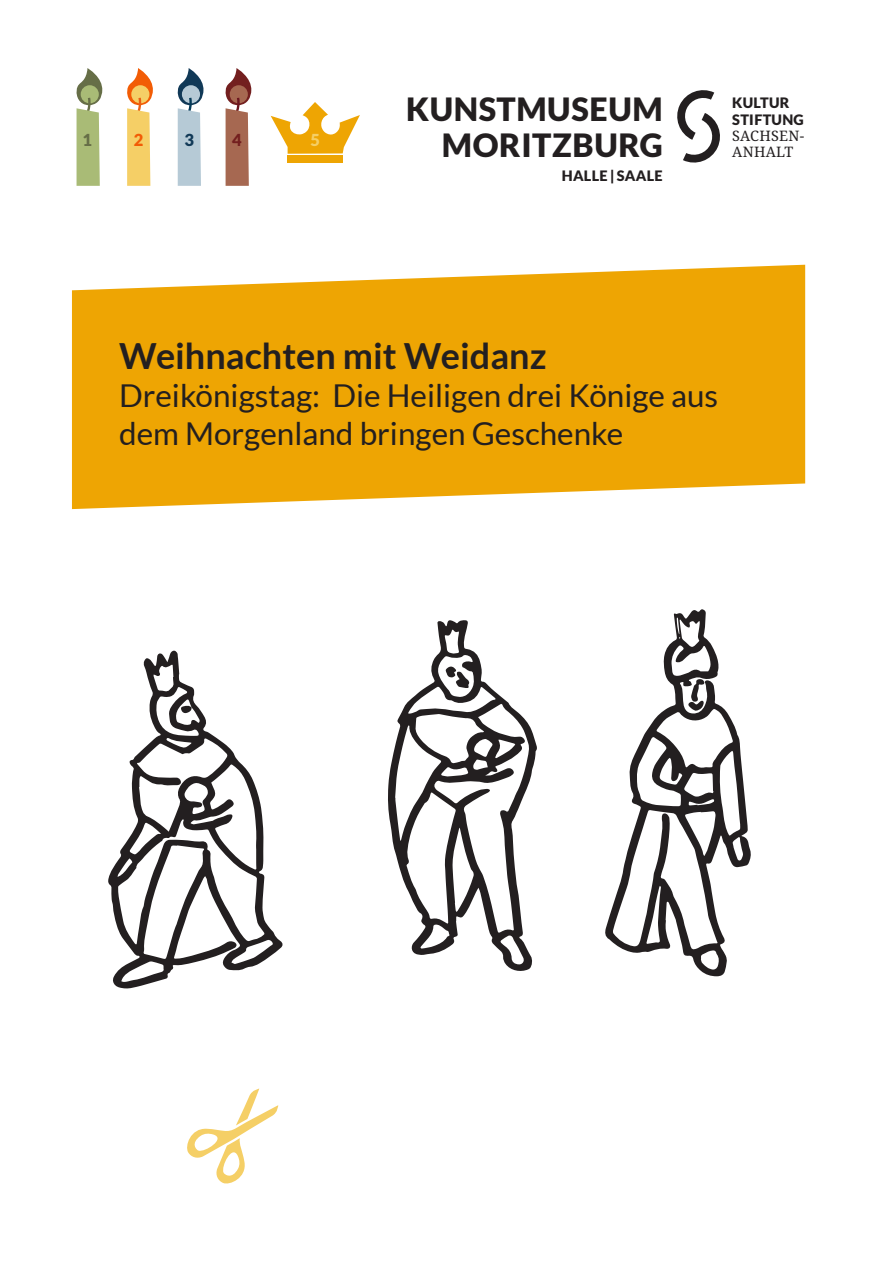
<style>
.page{position:relative;width:893px;height:1263px;background:#fff}
.page>*{position:absolute;margin:0;border:0;box-sizing:border-box;transform-origin:0 0}
.t1{font:700 36px "Lato";color:#231f20}
.t2{font:900 32.25px/36px "Lato";letter-spacing:.02em;color:#231f20;text-align:right}
.t3{font:31.5px/37.8px "Lato";color:#231f20}
.t4{font:900 16.5px "Lato";color:#666e47}
.t5{font:900 16.5px "Lato";color:#f25c05}
.t6{font:900 16.5px "Lato";color:#113957}
.t7{font:900 16.5px "Lato";color:#731f1f}
.t8{font:900 16.5px "Lato";color:#f5cf66}
.t9{font:900 14.4px/16.4px "Lato";letter-spacing:.02em;color:#231f20}
.s1{font-family:"Noto Serif";font-weight:400}
</style>
<div class="page">
<div style="left:288px;top:155px;width:55px;height:7px;background:#eea503"></div>
<svg style="left:271px;top:102px;width:89px;height:52px"></svg>
<svg style="left:72px;top:265px;width:733px;height:244px;background:#efae1d"></svg>
<svg style="left:677px;top:90px;width:43px;height:73px"></svg>
<svg style="left:187px;top:1089px;width:91px;height:95px"></svg>
<svg style="left:76px;top:68px;width:27px;height:118px"></svg>
<svg style="left:127px;top:68px;width:26px;height:118px"></svg>
<svg style="left:177px;top:68px;width:27px;height:118px"></svg>
<svg style="left:225px;top:68px;width:27px;height:118px"></svg>
<svg style="left:108px;top:650px;width:175px;height:339px"></svg>
<svg style="left:388px;top:620px;width:149px;height:351px"></svg>
<svg style="left:605px;top:609px;width:146px;height:367px"></svg>
<svg style="left:688px;top:679px;width:17px;height:32px"></svg>
<svg style="left:181px;top:705px;width:11px;height:8px"></svg>
<svg style="left:445px;top:666px;width:25px;height:22px"></svg>
<p class="t4" style="left:82px;top:130px;width:11px">1</p>
<p class="t5" style="left:134px;top:130px;width:11px">2</p>
<p class="t6" style="left:184px;top:130px;width:11px">3</p>
<p class="t7" style="left:232px;top:130px;width:11px">4</p>
<p class="t8" style="left:310px;top:130px;width:11px">5</p>
<p class="t2" style="left:406px;top:91px;width:258px">KUNSTMUSEUM<br>MORITZBURG</p>
<p class="t9" style="left:562px;top:167px;width:102px">HALLE | SAALE</p>
<p class="t9" style="left:732px;top:95px;width:74px">KULTUR<br>STIFTUNG<br><span class="s1">SACHSEN-<br>ANHALT</span></p>
<p class="t1" style="left:119px;top:336px;width:429px">Weihnachten mit Weidanz</p>
<p class="t3" style="left:119px;top:377px;width:601px">Dreikönigstag: Die Heiligen drei Könige aus dem Morgenland bringen Geschenke</p>
</div>
